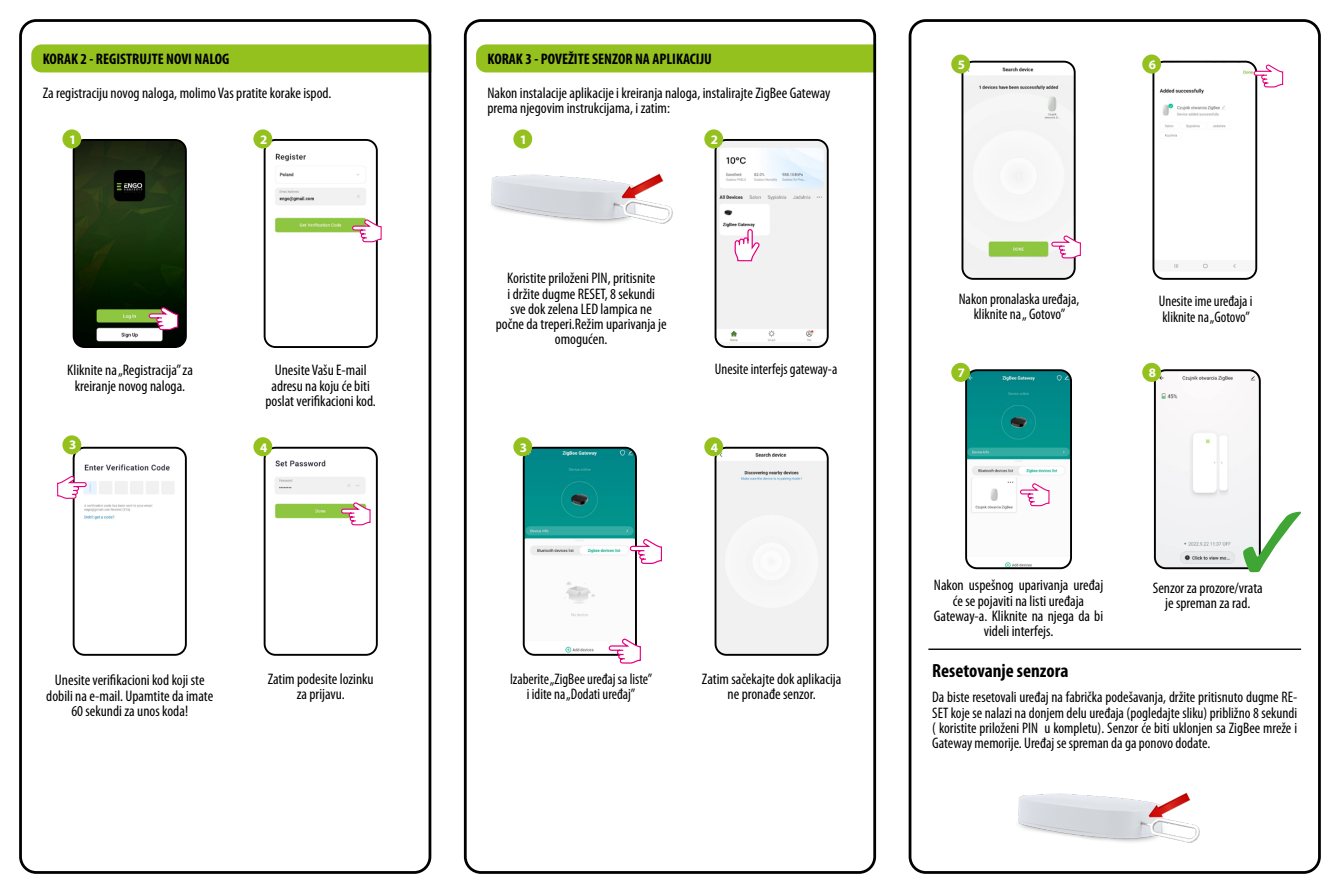
<style>
.page{position:relative;width:1340px;height:893px;background:#fff}
.page>*{position:absolute;margin:0;border:0;box-sizing:border-box;transform-origin:0 0}
.t1{font:700 condensed 19.12px "Myriad Pro";color:#000}
.t2{font:condensed 15.3px/15.3px "Myriad Pro";color:#000;text-align:center}
.t3{font:condensed 15.3px/15.3px "Myriad Pro";color:#000;text-align:center;scale:.95 1}
.t4{font:700 condensed 15.3px "Myriad Pro";color:#000}
.t5{font:700 13.05px "Myriad Pro";color:#fff}
</style>
<div class="page">
<div style="left:31px;top:44px;width:396px;height:28px;background:#95c11f"></div>
<div style="left:476px;top:44px;width:396px;height:28px;background:#95c11f"></div>
<div style="left:19px;top:19px;width:412px;height:855px;border:3px solid #000;border-radius:16px"></div>
<div style="left:464px;top:19px;width:412px;height:855px;border:3px solid #000;border-radius:16px"></div>
<div style="left:908px;top:19px;width:412px;height:855px;border:3px solid #000;border-radius:16px"></div>
<hr style="left:928px;top:648px;width:372px;height:2px;background:#000">
<img style="left:75px;top:142px;width:109px;height:204px">
<div style="left:73px;top:139px;width:114px;height:209px;border:2px solid #000;border-radius:11px"></div>
<img style="left:964px;top:62px;width:110px;height:216px">
<div style="left:961px;top:61px;width:114px;height:219px;border:2px solid #000;border-radius:11px"></div>
<img style="left:1156px;top:371px;width:103px;height:195px">
<div style="left:1153px;top:369px;width:107px;height:200px;border:2px solid #000;border-radius:11px"></div>
<img style="left:968px;top:372px;width:101px;height:194px">
<div style="left:965px;top:369px;width:107px;height:200px;border:2px solid #000;border-radius:11px"></div>
<img style="left:76px;top:450px;width:108px;height:203px">
<div style="left:73px;top:447px;width:114px;height:209px;border:2px solid #000;border-radius:11px"></div>
<img style="left:717px;top:140px;width:110px;height:207px">
<div style="left:714px;top:139px;width:114px;height:209px;border:2px solid #000;border-radius:11px"></div>
<img style="left:526px;top:450px;width:108px;height:203px">
<div style="left:523px;top:447px;width:114px;height:209px;border:2px solid #000;border-radius:11px"></div>
<img style="left:717px;top:448px;width:110px;height:206px">
<div style="left:714px;top:447px;width:114px;height:209px;border:2px solid #000;border-radius:11px"></div>
<img style="left:264px;top:142px;width:111px;height:204px">
<div style="left:264px;top:139px;width:114px;height:209px;border:2px solid #000;border-radius:11px"></div>
<img style="left:1159px;top:62px;width:96px;height:207px">
<div style="left:1152px;top:61px;width:105px;height:219px;border:2px solid #000;border-radius:11px"></div>
<img style="left:264px;top:450px;width:111px;height:203px">
<div style="left:264px;top:447px;width:114px;height:209px;border:2px solid #000;border-radius:11px"></div>
<svg style="left:149px;top:307px;width:29px;height:23px"></svg>
<svg style="left:1051px;top:235px;width:29px;height:23px"></svg>
<svg style="left:1019px;top:483px;width:30px;height:23px"></svg>
<svg style="left:1253px;top:65px;width:29px;height:22px"></svg>
<svg style="left:58px;top:476px;width:29px;height:23px"></svg>
<svg style="left:352px;top:219px;width:29px;height:23px"></svg>
<svg style="left:341px;top:502px;width:29px;height:23px"></svg>
<div style="left:62px;top:129px;width:19px;height:20px;background:#95c11f;border-radius:50%"></div>
<div style="left:951px;top:55px;width:19px;height:19px;background:#95c11f;border-radius:50%"></div>
<div style="left:951px;top:363px;width:19px;height:19px;background:#95c11f;border-radius:50%"></div>
<div style="left:62px;top:435px;width:19px;height:19px;background:#95c11f;border-radius:50%"></div>
<div style="left:513px;top:129px;width:19px;height:20px;background:#95c11f;border-radius:50%"></div>
<div style="left:513px;top:437px;width:19px;height:19px;background:#95c11f;border-radius:50%"></div>
<div style="left:253px;top:129px;width:19px;height:20px;background:#95c11f;border-radius:50%"></div>
<div style="left:1142px;top:55px;width:19px;height:19px;background:#95c11f;border-radius:50%"></div>
<div style="left:1142px;top:363px;width:19px;height:19px;background:#95c11f;border-radius:50%"></div>
<div style="left:253px;top:437px;width:19px;height:19px;background:#95c11f;border-radius:50%"></div>
<div style="left:704px;top:129px;width:19px;height:20px;background:#95c11f;border-radius:50%"></div>
<svg style="left:734px;top:229px;width:25px;height:32px"></svg>
<svg style="left:608px;top:639px;width:32px;height:25px"></svg>
<svg style="left:629px;top:539px;width:32px;height:25px"></svg>
<div style="left:704px;top:437px;width:19px;height:19px;background:#95c11f;border-radius:50%"></div>
<img style="left:491px;top:173px;width:182px;height:51px">
<img style="left:1018px;top:792px;width:182px;height:51px">
<svg style="left:1243px;top:512px;width:18px;height:58px"></svg>
<p class="t4" style="left:487px;top:49px;width:226px">KORAK 3 - POVEŽITE SENZOR NA APLIKACIJU</p>
<p class="t4" style="left:43px;top:49px;width:188px">KORAK 2 - REGISTRUJTE NOVI NALOG</p>
<p class="t2" style="left:43px;top:85px;width:290px">Za registraciju novog naloga, molimo Vas pratite korake ispod.</p>
<p class="t2" style="left:487px;top:85px;width:344px;text-align:left">Nakon instalacije aplikacije i kreiranja naloga, instalirajte ZigBee Gateway prema njegovim instrukcijama, i zatim:</p>
<p class="t5" style="left:69px;top:131px;width:9px">1</p>
<p class="t5" style="left:260px;top:131px;width:9px">2</p>
<p class="t5" style="left:711px;top:131px;width:9px">2</p>
<p class="t5" style="left:520px;top:131px;width:9px">1</p>
<p class="t2" style="left:496px;top:270px;width:172px">Koristite priloženi PIN, pritisnite<br>i držite dugme RESET, 8 sekundi<br>sve dok zelena LED lampica ne počne da treperi.Režim uparivanja je omogućen.</p>
<p class="t2" style="left:67px;top:362px;width:127px">Kliknite na „Registracija” za kreiranje novog naloga.</p>
<p class="t2" style="left:265px;top:362px;width:112px">Unesite Vašu E-mail adresu na koju će biti poslat verifikacioni kod.</p>
<p class="t3" style="left:715px;top:361px;width:130px">Unesite interfejs gateway-a</p>
<p class="t5" style="left:69px;top:437px;width:9px">3</p>
<p class="t5" style="left:260px;top:439px;width:9px">4</p>
<p class="t5" style="left:520px;top:439px;width:9px">3</p>
<p class="t5" style="left:711px;top:439px;width:9px">4</p>
<p class="t2" style="left:46px;top:672px;width:168px">Unesite verifikacioni kod koji ste dobili na e-mail. Upamtite da imate<br>60 sekundi za unos koda!</p>
<p class="t2" style="left:268px;top:671px;width:107px">Zatim podesite lozinku za prijavu.</p>
<p class="t3" style="left:510px;top:671px;width:151px">Izaberite „ZigBee uređaj sa liste” i idite na „Dodati uređaj”</p>
<p class="t2" style="left:702px;top:671px;width:141px">Zatim sačekajte dok aplikacija ne pronađe senzor.</p>
<p class="t5" style="left:957px;top:56px;width:9px">5</p>
<p class="t5" style="left:1148px;top:56px;width:9px">6</p>
<p class="t2" style="left:958px;top:291px;width:122px">Nakon pronalaska uređaja, kliknite na „ Gotovo”</p>
<p class="t5" style="left:957px;top:364px;width:9px">7</p>
<p class="t3" style="left:1158px;top:294px;width:100px;text-align:left">Unesite ime uređaja i kliknite na „Gotovo”</p>
<p class="t5" style="left:1148px;top:364px;width:9px">8</p>
<p class="t2" style="left:933px;top:577px;width:171px">Nakon uspešnog uparivanja uređaj će se pojaviti na listi uređaja<br>Gateway-a. Kliknite na njega da bi videli interfejs.</p>
<p class="t1" style="left:932px;top:658px;width:138px">Resetovanje senzora</p>
<p class="t2" style="left:1152px;top:580px;width:112px">Senzor za prozore/vrata je spreman za rad.</p>
<p class="t2" style="left:932px;top:689px;width:366px;text-align:justify">Da biste resetovali uređaj na fabrička podešavanja, držite pritisnuto dugme RE-SET koje se nalazi na donjem delu uređaja (pogledajte sliku) približno 8 sekundi ( koristite priloženi PIN u kompletu). Senzor će biti uklonjen sa ZigBee mreže i Gateway memorije. Uređaj se spreman da ga ponovo dodate.</p>
</div>
